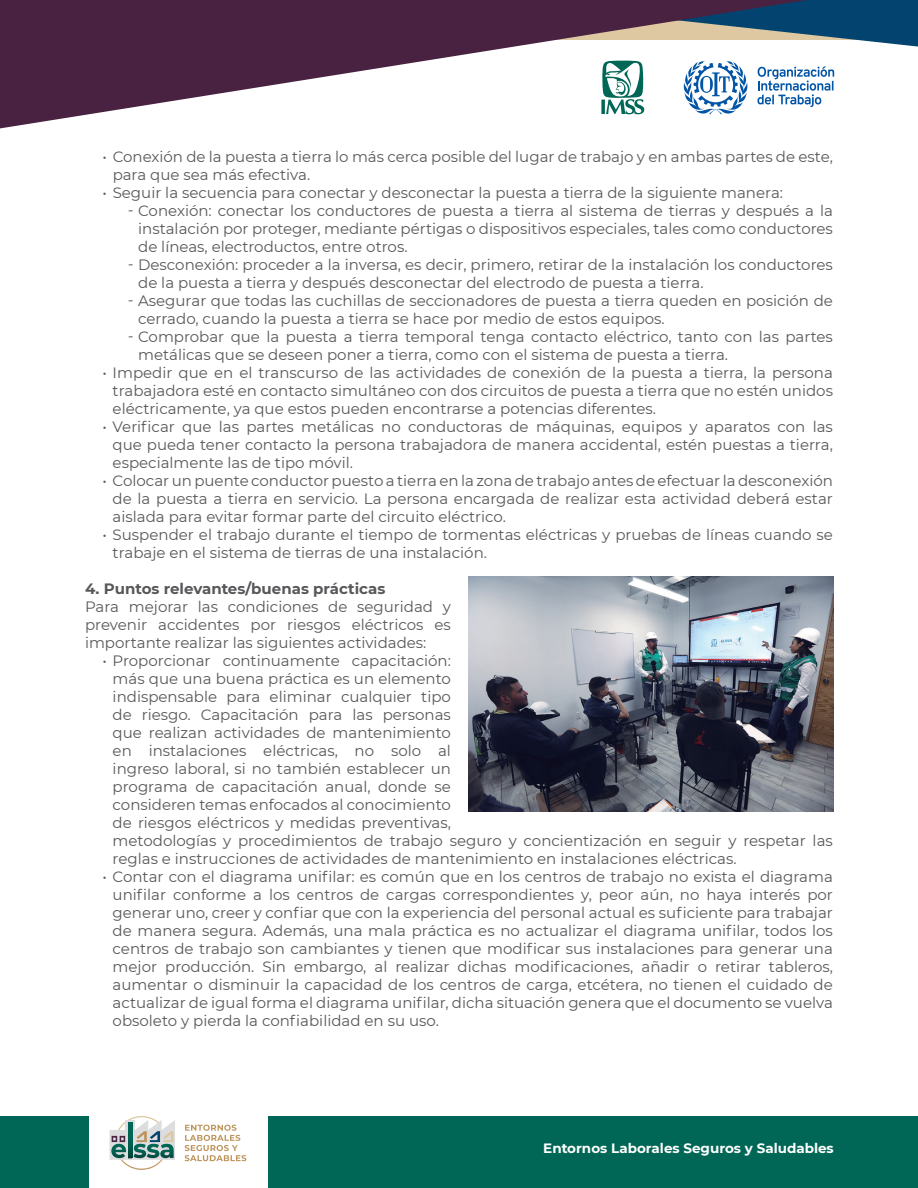
<style>
.page{position:relative;width:918px;height:1188px;background:#fff}
.page>*{position:absolute;margin:0;border:0;box-sizing:border-box;transform-origin:0 0}
.t1{font:15px/18px "Montserrat";color:#57585a;text-align:justify}
.t2{font:700 15px "Montserrat";color:#57585a}
.t3{font:700 13.5px "Montserrat";color:#fff}
</style>
<div class="page">
<div style="left:268px;top:1116px;width:650px;height:72px;background:#006756"></div>
<div style="left:0;top:1116px;width:88px;height:72px;background:#006756"></div>
<svg style="left:0;top:0;width:918px;height:129px"></svg>
<svg style="left:185px;top:1125px;width:61px;height:36px"></svg>
<svg style="left:110px;top:1116px;width:65px;height:54px"></svg>
<img style="left:468px;top:577px;width:365px;height:234px">
<p class="t1" style="left:113px;top:147px;width:722px;text-indent:-10px">• Conexión de la puesta a tierra lo más cerca posible del lugar de trabajo y en ambas partes de este, para que sea más efectiva.</p>
<p class="t1" style="left:102px;top:183px;width:682px">• Seguir la secuencia para conectar y desconectar la puesta a tierra de la siguiente manera:</p>
<p class="t1" style="left:128px;top:201px;width:706px">ٳ Conexión: conectar los conductores de puesta a tierra al sistema de tierras y después a la</p>
<p class="t1" style="left:138px;top:219px;width:696px">instalación por proteger, mediante pértigas o dispositivos especiales, tales como conductores</p>
<p class="t1" style="left:138px;top:237px;width:271px">de líneas, electroductos, entre otros.</p>
<p class="t1" style="left:128px;top:255px;width:706px">ٳ Desconexión: proceder a la inversa, es decir, primero, retirar de la instalación los conductores</p>
<p class="t1" style="left:138px;top:273px;width:567px">de la puesta a tierra y después desconectar del electrodo de puesta a tierra.</p>
<p class="t1" style="left:128px;top:291px;width:706px">ٳ Asegurar que todas las cuchillas de seccionadores de puesta a tierra queden en posición de</p>
<p class="t1" style="left:138px;top:309px;width:528px">cerrado, cuando la puesta a tierra se hace por medio de estos equipos.</p>
<p class="t1" style="left:128px;top:327px;width:706px">ٳ Comprobar que la puesta a tierra temporal tenga contacto eléctrico, tanto con las partes</p>
<p class="t1" style="left:138px;top:345px;width:591px">metálicas que se deseen poner a tierra, como con el sistema de puesta a tierra.</p>
<p class="t1" style="left:113px;top:363px;width:722px;text-indent:-10px">• Impedir que en el transcurso de las actividades de conexión de la puesta a tierra, la persona trabajadora esté en contacto simultáneo con dos circuitos de puesta a tierra que no estén unidos eléctricamente, ya que estos pueden encontrarse a potencias diferentes.</p>
<p class="t1" style="left:113px;top:417px;width:722px;text-indent:-10px">• Verificar que las partes metálicas no conductoras de máquinas, equipos y aparatos con las que pueda tener contacto la persona trabajadora de manera accidental, estén puestas a tierra, especialmente las de tipo móvil.</p>
<p class="t1" style="left:113px;top:471px;width:722px;text-indent:-10px">• Colocar un puente conductor puesto a tierra en la zona de trabajo antes de efectuar la desconexión de la puesta a tierra en servicio. La persona encargada de realizar esta actividad deberá estar aislada para evitar formar parte del circuito eléctrico.</p>
<p class="t1" style="left:113px;top:525px;width:722px;text-indent:-10px">• Suspender el trabajo durante el tiempo de tormentas eléctricas y pruebas de líneas cuando se trabaje en el sistema de tierras de una instalación.</p>
<p class="t2" style="left:85px;top:578px;width:302px">4. Puntos relevantes/buenas prácticas</p>
<p class="t1" style="left:85px;top:597px;width:367px">Para mejorar las condiciones de seguridad y prevenir accidentes por riesgos eléctricos es importante realizar las siguientes actividades:</p>
<p class="t1" style="left:113px;top:651px;width:722px;text-align:left;text-indent:-10px">• Proporcionar continuamente capacitación:<br>más que una buena práctica es un elemento<br>indispensable para eliminar cualquier tipo<br>de riesgo. Capacitación para las personas<br>que realizan actividades de mantenimiento<br>en instalaciones eléctricas, no solo al<br>ingreso laboral, si no también establecer un<br>programa de capacitación anual, donde se<br>consideren temas enfocados al conocimiento<br>de riesgos eléctricos y medidas preventivas,<br>metodologías y procedimientos de trabajo seguro y concientización en seguir y respetar las reglas e instrucciones de actividades de mantenimiento en instalaciones eléctricas.</p>
<p class="t1" style="left:113px;top:867px;width:722px;text-indent:-10px">• Contar con el diagrama unifilar: es común que en los centros de trabajo no exista el diagrama unifilar conforme a los centros de cargas correspondientes y, peor aún, no haya interés por generar uno, creer y confiar que con la experiencia del personal actual es suficiente para trabajar de manera segura. Además, una mala práctica es no actualizar el diagrama unifilar, todos los centros de trabajo son cambiantes y tienen que modificar sus instalaciones para generar una mejor producción. Sin embargo, al realizar dichas modificaciones, añadir o retirar tableros, aumentar o disminuir la capacidad de los centros de carga, etcétera, no tienen el cuidado de actualizar de igual forma el diagrama unifilar, dicha situación genera que el documento se vuelva obsoleto y pierda la confiabilidad en su uso.</p>
<p class="t3" style="left:543px;top:1138px;width:292px">Entornos Laborales Seguros y Saludables</p>
</div>
